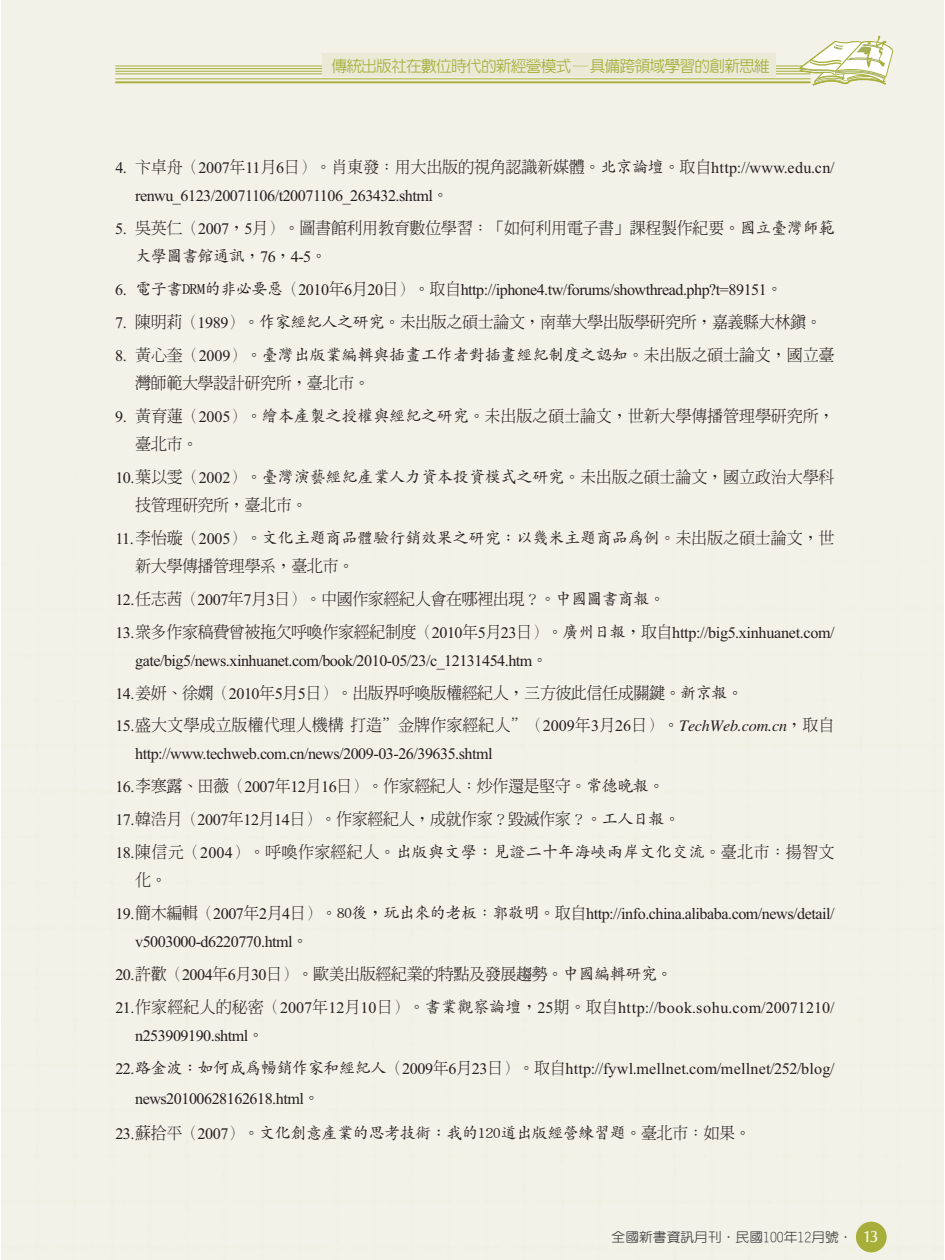
<style>
.page{position:relative;width:945px;height:1260px;background:#fff}
.page>*{position:absolute;margin:0;border:0;box-sizing:border-box;transform-origin:0 0}
.t1{font:16.1px/28px "Times New Roman";letter-spacing:-.03em;color:#231f20}
.t2{font:16.1px "AR Ming B5 Light E Ten B5 H";letter-spacing:-.03em;color:#231f20}
.t3{font:16.1px/28px "AR Ming B5 Light E Ten B5 H";letter-spacing:-.01em;color:#231f20}
.t4{font:16.1px "AR Kai B5 Medium E Ten B5 H";letter-spacing:-.01em;color:#231f20}
.t5{font:16.1px/28px "Times New Roman";color:#231f20}
.t6{font:16.1px "AR Kai B5 Medium E Ten B5 H";letter-spacing:-.03em;color:#231f20}
.t7{font:16.1px "AR Ming B5 Light E Ten B5 H";color:#231f20}
.t8{font:16.1px/28px "AR Ming B5 Light E Ten B5 H";letter-spacing:.01em;color:#231f20}
.t9{font:15.75px "AR New Hei B5 Medium E Ten B5 H";letter-spacing:-.05em;color:#a7af3a}
.t10{font:13.12px "AR Yuan B5 Medium E Ten B5 H";color:#404041;scale:1.05 1}
.s1{font-family:"Times New Roman"}
.s2{font-family:"AR Kai B5 Medium E Ten B5 H"}
.s3{font-family:"AR Ming B5 Light E Ten B5 H"}
.s4{font-family:"Times";font-style:italic}
.s5{font-family:"CG Omega";font-size:16.62px;color:#fff}
</style>
<div class="page">
<div style="left:1px;top:0;width:943px;height:1260px;background:#f3f2e9"></div>
<div style="left:856px;top:1222px;width:31px;height:30px;background:#a7af3a;border-radius:50%"></div>
<svg style="left:115px;top:50px;width:779px;height:34px"></svg>
<hr style="left:115px;top:66px;width:696px;height:1px;background:#a7af39">
<hr style="left:115px;top:68px;width:696px;height:1px;background:#a7af39">
<hr style="left:115px;top:71px;width:696px;height:1px;background:#a7af39">
<hr style="left:115px;top:74px;width:696px;height:1px;background:#a7af39">
<hr style="left:115px;top:79px;width:696px;height:1px;background:#a7af39">
<hr style="left:115px;top:81px;width:696px;height:2px;background:#a7af39">
<svg style="left:799px;top:35px;width:94px;height:51px"></svg>
<div style="left:322px;top:54px;width:454px;height:23px;background:#eaead7"></div>
<p class="t9" style="left:331px;top:60px;width:440px">傳統出版社在數位時代的新經營模式─具備跨領域學習的創新思維</p>
<p class="t2" style="left:115px;top:161px;width:721px"><span class="s1">4.</span> 卞卓舟（<span class="s1">2007</span>年<span class="s1">11</span>月<span class="s1">6</span>日）。肖東發：用大出版的視角認識新媒體。<span class="s2">北京論壇</span>。取自<span class="s1">http://www.edu.cn/</span></p>
<p class="t1" style="left:135px;top:183px;width:315px">renwu_6123/20071106/t20071106_263432.shtml<span class="s3">。</span></p>
<p class="t2" style="left:115px;top:222px;width:721px"><span class="s1">5.</span> 吳英仁（<span class="s1">2007</span>，<span class="s1">5</span>月）。圖書館利用教育數位學習：「如何利用電子書」課程製作紀要。<span class="s2">國立臺灣師範</span></p>
<p class="t6" style="left:135px;top:250px;width:193px">大學圖書館通訊<span class="s3">，</span><span class="s1">76</span><span class="s3">，</span><span class="s1">4-5</span><span class="s3">。</span></p>
<p class="t1" style="left:115px;top:277px;width:669px">6. <span class="s2">電子書DRM的非必要惡</span><span class="s3">（</span>2010<span class="s3">年</span>6<span class="s3">月</span>20<span class="s3">日）。取自</span>http://iphone4.tw/forums/showthread.php?t=89151<span class="s3">。</span></p>
<p class="t2" style="left:115px;top:316px;width:708px"><span class="s1">7.</span> 陳明莉（<span class="s1">1989</span>）。<span class="s2">作家經紀人之研究</span>。未出版之碩士論文，南華大學出版學研究所，嘉義縣大林鎮。</p>
<p class="t4" style="left:115px;top:349px;width:721px"><span class="s1">8.</span> <span class="s3">黃心奎（</span><span class="s1">2009</span><span class="s3">）。</span>臺灣出版業編輯與插畫工作者對插畫經紀制度之認知<span class="s3">。未出版之碩士論文，國立臺</span></p>
<p class="t2" style="left:135px;top:377px;width:236px">灣師範大學設計研究所，臺北市。</p>
<p class="t3" style="left:135px;top:404px;width:701px;text-indent:-20px"><span class="s1">9.</span> 黃育蓮（<span class="s1">2005</span>）。<span class="s2">繪本產製之授權與經紀之研究</span>。未出版之碩士論文，世新大學傳播管理學研究所，臺北市。</p>
<p class="t3" style="left:135px;top:465px;width:701px;text-indent:-20px"><span class="s1">10.</span> 葉以雯（<span class="s1">2002</span>）。<span class="s2">臺灣演藝經紀產業人力資本投資模式之研究</span>。未出版之碩士論文，國立政治大學科技管理研究所，臺北市。</p>
<p class="t4" style="left:115px;top:532px;width:721px"><span class="s1">11.</span> <span class="s3">李怡璇（</span><span class="s1">2005</span><span class="s3">）。</span>文化主題商品體驗行銷效果之研究：以幾米主題商品為例<span class="s3">。未出版之碩士論文，世</span></p>
<p class="t2" style="left:135px;top:560px;width:221px">新大學傳播管理學系，臺北市。</p>
<p class="t2" style="left:115px;top:592px;width:551px"><span class="s1">12.</span> 任志茜（<span class="s1">2007</span>年<span class="s1">7</span>月<span class="s1">3</span>日）。中國作家經紀人會在哪裡出現？。<span class="s2">中國圖書商報</span>。</p>
<p class="t1" style="left:135px;top:620px;width:701px;text-indent:-20px">13. <span class="s3">眾多作家稿費曾被拖欠呼喚作家經紀制度（</span>2010<span class="s3">年</span>5<span class="s3">月</span>23<span class="s3">日）。</span><span class="s2">廣州日報</span><span class="s3">，取自</span>http://big5.xinhuanet.com/ gate/big5/news.xinhuanet.com/book/2010-05/23/c_12131454.htm<span class="s3">。</span></p>
<p class="t2" style="left:115px;top:686px;width:629px"><span class="s1">14.</span> 姜妍、徐嫻（<span class="s1">2010</span>年<span class="s1">5</span>月<span class="s1">5</span>日）。出版界呼喚版權經紀人，三方彼此信任成關鍵。<span class="s2">新京報</span>。</p>
<p class="t7" style="left:115px;top:719px;width:721px"><span class="s1">15.</span> 盛大文學成立版權代理人機構打造”金牌作家經紀人”（<span class="s1">2009</span>年<span class="s1">3</span>月<span class="s1">26</span>日）。<span class="s4">TechWeb.com.cn</span>，取自</p>
<p class="t1" style="left:135px;top:742px;width:359px">http://www.techweb.com.cn/news/2009-03-26/39635.shtml</p>
<p class="t2" style="left:115px;top:780px;width:551px"><span class="s1">16.</span> 李寒露、田薇（<span class="s1">2007</span>年<span class="s1">12</span>月<span class="s1">16</span>日）。作家經紀人：炒作還是堅守。<span class="s2">常德晚報</span>。</p>
<p class="t2" style="left:115px;top:813px;width:566px"><span class="s1">17.</span> 韓浩月（<span class="s1">2007</span>年<span class="s1">12</span>月<span class="s1">14</span>日）。作家經紀人，成就作家？毀滅作家？。<span class="s2">工人日報</span>。</p>
<p class="t8" style="left:135px;top:840px;width:701px;text-indent:-20px"><span class="s1">18.</span> 陳信元（<span class="s1">2004</span>）。呼喚作家經紀人。<span class="s2">出版與文學：見證二十年海峽兩岸文化交流</span>。臺北市：揚智文化。</p>
<p class="t1" style="left:135px;top:901px;width:701px;text-indent:-20px">19. <span class="s3">簡木編輯（</span>2007<span class="s3">年</span>2<span class="s3">月</span>4<span class="s3">日）。</span><span class="s2">80後，玩出來的老板</span><span class="s3">：</span><span class="s2">郭敬明</span><span class="s3">。取自</span>http://info.china.alibaba.com/news/detail/ v5003000-d6220770.html<span class="s3">。</span></p>
<p class="t2" style="left:115px;top:968px;width:559px"><span class="s1">20.</span> 許歡（<span class="s1">2004</span>年<span class="s1">6</span>月<span class="s1">30</span>日）。歐美出版經紀業的特點及發展趨勢。<span class="s2">中國編輯研究</span>。</p>
<p class="t5" style="left:135px;top:995px;width:701px;text-indent:-20px">21. <span class="s3">作家經紀人的秘密（</span>2007<span class="s3">年</span>12<span class="s3">月</span>10<span class="s3">日）。</span><span class="s2">書業觀察論壇</span><span class="s3">，</span>25<span class="s3">期。取自</span>http://book.sohu.com/20071210/ n253909190.shtml<span class="s3">。</span></p>
<p class="t1" style="left:135px;top:1055px;width:701px;line-height:29.8px;text-indent:-20px">22. <span class="s2">路金波：如何成為暢銷作家和經紀人</span><span class="s3">（</span>2009<span class="s3">年</span>6<span class="s3">月</span>23<span class="s3">日）。取自</span>http://fywl.mellnet.com/mellnet/252/blog/ news20100628162618.html<span class="s3">。</span></p>
<p class="t6" style="left:115px;top:1127px;width:637px"><span class="s1">23.</span> <span class="s3">蘇拾平（</span><span class="s1">2007</span><span class="s3">）。</span>文化創意產業的思考技術：我的120道出版經營練習題<span class="s3">。臺北市：如果。</span></p>
<p class="t10" style="left:612px;top:1232px;width:256px">全國新書資訊月刊．民國100年12月號． <span class="s5">13</span></p>
</div>
